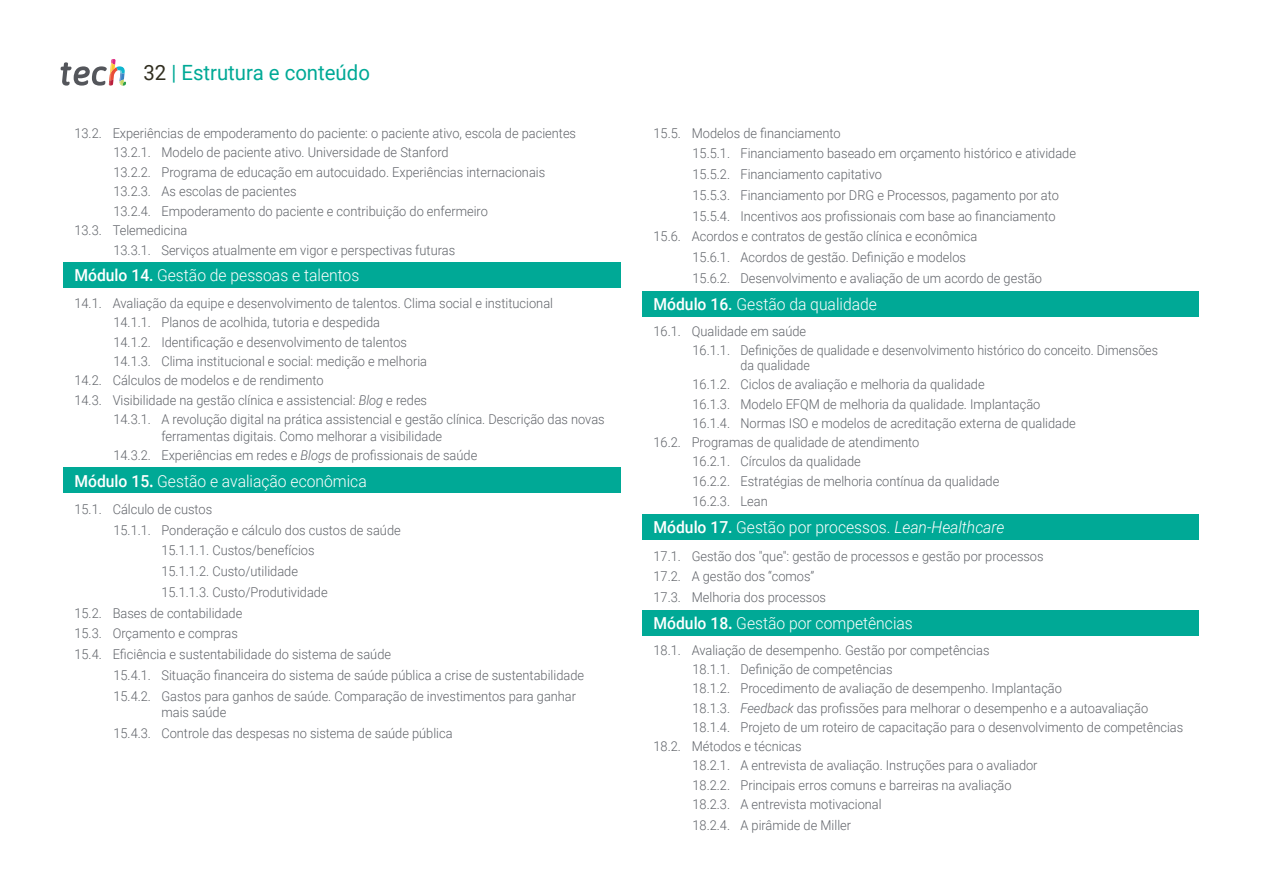
<style>
.page{position:relative;width:1263px;height:893px;background:#fff}
.page>*{position:absolute;margin:0;border:0;box-sizing:border-box;transform-origin:0 0}
.t1{font:21px "Roboto";color:#00a996}
.t2{font:300 16.5px "Roboto";color:#fff;scale:.95 1}
.t3{font:300 13.5px/20.7px "Roboto";color:#61646a;scale:.95 1}
.t4{font:300 13.5px "Roboto";color:#61646a;scale:.92 1}
.s1{color:#312e20}
.s2{font-weight:500}
.s3{font-style:italic}
.s4{font-family:"Meta Pro";font-weight:500}
</style>
<div class="page">
<svg style="left:61px;top:59px;width:65px;height:27px"></svg>
<div style="left:642px;top:291px;width:557px;height:25px;background:#00a996"></div>
<div style="left:642px;top:515px;width:557px;height:25px;background:#00a996"></div>
<div style="left:642px;top:610px;width:557px;height:25px;background:#00a996"></div>
<div style="left:63px;top:262px;width:558px;height:25px;background:#00a996"></div>
<div style="left:63px;top:468px;width:558px;height:25px;background:#00a996"></div>
<h1 class="t1" style="left:144px;top:57px;width:228px"><span class="s1">32</span> | Estrutura e conteúdo</h1>
<p class="t3" style="left:74px;top:122px;width:530px">13.2. Experiências de empoderamento do paciente: o paciente ativo, escola de pacientes</p>
<p class="t3" style="left:113px;top:142px;width:354px">13.2.1. Modelo de paciente ativo. Universidade de Stanford</p>
<p class="t3" style="left:113px;top:161px;width:456px">13.2.2. Programa de educação em autocuidado. Experiências internacionais</p>
<p class="t3" style="left:113px;top:180px;width:194px">13.2.3. As escolas de pacientes</p>
<p class="t3" style="left:113px;top:200px;width:396px">13.2.4. Empoderamento do paciente e contribuição do enfermeiro</p>
<p class="t3" style="left:74px;top:219px;width:120px">13.3. Telemedicina</p>
<p class="t3" style="left:113px;top:239px;width:361px">13.3.1. Serviços atualmente em vigor e perspectivas futuras</p>
<p class="t2" style="left:74px;top:263px;width:301px"><span class="s2">Módulo 14.</span> Gestão de pessoas e talentos</p>
<p class="t3" style="left:74px;top:292px;width:505px">14.1. Avaliação da equipe e desenvolvimento de talentos. Clima social e institucional</p>
<p class="t3" style="left:113px;top:311px;width:282px">14.1.1. Planos de acolhida, tutoria e despedida</p>
<p class="t3" style="left:113px;top:331px;width:311px">14.1.2. Identificação e desenvolvimento de talentos</p>
<p class="t3" style="left:113px;top:350px;width:332px">14.1.3. Clima institucional e social: medição e melhoria</p>
<p class="t3" style="left:74px;top:370px;width:264px">14.2. Cálculos de modelos e de rendimento</p>
<p class="t3" style="left:74px;top:389px;width:373px">14.3. Visibilidade na gestão clínica e assistencial: <span class="s3">Blog</span> e redes</p>
<p class="t3" style="left:113px;top:409px;width:519px">14.3.1. A revolução digital na prática assistencial e gestão clínica. Descrição das novas</p>
<p class="t3" style="left:113px;top:426px;width:385px;line-height:19.5px;text-indent:48px">ferramentas digitais. Como melhorar a visibilidade<br>14.3.2. Experiências em redes e <span class="s3">Blogs</span> de profissionais de saúde</p>
<p class="t2" style="left:74px;top:469px;width:309px"><span class="s2">Módulo 15</span><span class="s4">.</span> Gestão e avaliação econômica</p>
<p class="t3" style="left:74px;top:498px;width:147px">15.1. Cálculo de custos</p>
<p class="t3" style="left:113px;top:519px;width:304px">15.1.1. Ponderação e cálculo dos custos de saúde</p>
<p class="t3" style="left:161px;top:540px;width:163px">15.1.1.1. Custos/benefícios</p>
<p class="t3" style="left:161px;top:560px;width:145px">15.1.1.2. Custo/utilidade</p>
<p class="t3" style="left:161px;top:581px;width:177px">15.1.1.3. Custo/Produtividade</p>
<p class="t3" style="left:74px;top:602px;width:178px">15.2. Bases de contabilidade</p>
<p class="t3" style="left:74px;top:623px;width:173px">15.3. Orçamento e compras</p>
<p class="t3" style="left:74px;top:643px;width:335px">15.4. Eficiência e sustentabilidade do sistema de saúde</p>
<p class="t3" style="left:113px;top:664px;width:497px">15.4.1. Situação financeira do sistema de saúde pública a crise de sustentabilidade</p>
<p class="t3" style="left:113px;top:685px;width:489px">15.4.2. Gastos para ganhos de saúde. Comparação de investimentos para ganhar</p>
<p class="t3" style="left:113px;top:701px;width:359px;text-indent:48px">mais saúde<br>15.4.3. Controle das despesas no sistema de saúde pública</p>
<p class="t3" style="left:653px;top:122px;width:199px">15.5. Modelos de financiamento</p>
<p class="t3" style="left:692px;top:143px;width:405px">15.5.1. Financiamento baseado em orçamento histórico e atividade</p>
<p class="t3" style="left:692px;top:164px;width:201px">15.5.2. Financiamento capitativo</p>
<p class="t3" style="left:692px;top:184px;width:387px">15.5.3. Financiamento por DRG e Processos, pagamento por ato</p>
<p class="t3" style="left:692px;top:205px;width:384px">15.5.4. Incentivos aos profissionais com base ao financiamento</p>
<p class="t3" style="left:653px;top:226px;width:343px">15.6. Acordos e contratos de gestão clínica e econômica</p>
<p class="t3" style="left:692px;top:247px;width:289px">15.6.1. Acordos de gestão. Definição e modelos</p>
<p class="t3" style="left:692px;top:267px;width:369px">15.6.2. Desenvolvimento e avaliação de um acordo de gestão</p>
<p class="t2" style="left:653px;top:293px;width:237px"><span class="s2">Módulo 16.</span> Gestão da qualidade</p>
<p class="t3" style="left:692px;top:321px;width:491px;line-height:19.2px;text-indent:-39px">16.1. Qualidade em saúde<br>16.1.1. Definições de qualidade e desenvolvimento histórico do conceito. Dimensões</p>
<p class="t4" style="left:740px;top:356px;width:77px">da qualidade</p>
<p class="t3" style="left:692px;top:374px;width:309px">16.1.2. Ciclos de avaliação e melhoria da qualidade</p>
<p class="t3" style="left:692px;top:393px;width:368px">16.1.3. Modelo EFQM de melhoria da qualidade. Implantação</p>
<p class="t3" style="left:692px;top:412px;width:405px">16.1.4. Normas ISO e modelos de acreditação externa de qualidade</p>
<p class="t3" style="left:653px;top:431px;width:281px">16.2. Programas de qualidade de atendimento</p>
<p class="t3" style="left:692px;top:451px;width:179px">16.2.1. Círculos da qualidade</p>
<p class="t3" style="left:692px;top:470px;width:324px">16.2.2. Estratégias de melhoria contínua da qualidade</p>
<p class="t3" style="left:692px;top:491px;width:81px">16.2.3. Lean</p>
<p class="t2" style="left:653px;top:516px;width:371px"><span class="s2">Módulo 17.</span> Gestão por processos. <span class="s3">Lean-Healthcare</span></p>
<p class="t3" style="left:653px;top:545px;width:412px">17.1. Gestão dos "que": gestão de processos e gestão por processos<br>17.2. A gestão dos “comos”<br>17.3. Melhoria dos processos</p>
<p class="t2" style="left:653px;top:612px;width:274px"><span class="s2">Módulo 18</span><span class="s4">.</span> Gestão por competências</p>
<p class="t3" style="left:653px;top:639px;width:355px">18.1. Avaliação de desempenho. Gestão por competências</p>
<p class="t3" style="left:692px;top:658px;width:212px">18.1.1. Definição de competências</p>
<p class="t3" style="left:692px;top:678px;width:390px">18.1.2. Procedimento de avaliação de desempenho. Implantação</p>
<p class="t3" style="left:692px;top:697px;width:481px">18.1.3. <span class="s3">Feedback</span> das profissões para melhorar o desempenho e a autoavaliação</p>
<p class="t3" style="left:692px;top:716px;width:518px">18.1.4. Projeto de um roteiro de capacitação para o desenvolvimento de competências</p>
<p class="t3" style="left:653px;top:735px;width:157px">18.2. Métodos e técnicas</p>
<p class="t3" style="left:692px;top:755px;width:365px">18.2.1. A entrevista de avaliação. Instruções para o avaliador</p>
<p class="t3" style="left:692px;top:774px;width:337px">18.2.2. Principais erros comuns e barreiras na avaliação</p>
<p class="t3" style="left:692px;top:793px;width:201px">18.2.3. A entrevista motivacional</p>
<p class="t3" style="left:692px;top:814px;width:169px">18.2.4. A pirâmide de Miller</p>
</div>
